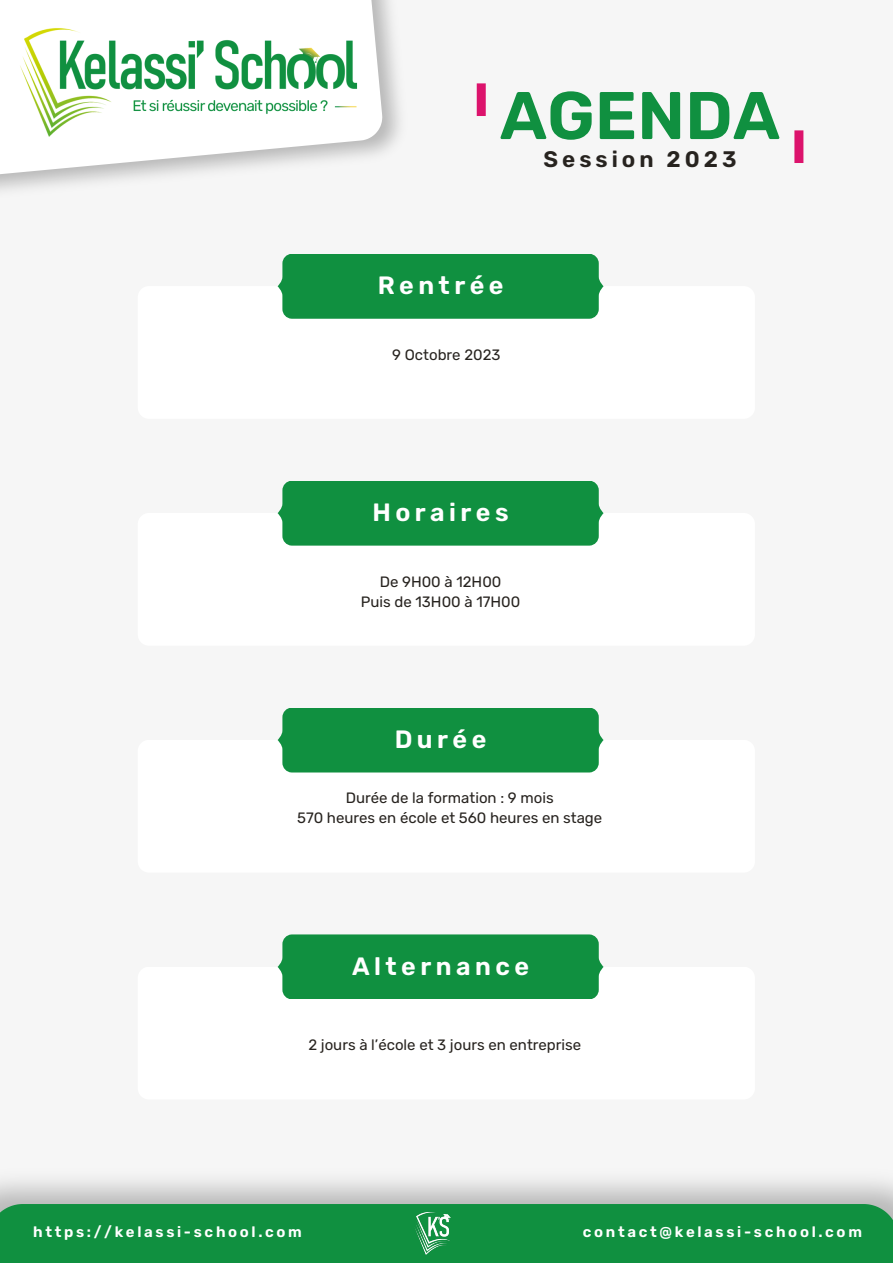
<style>
.page{position:relative;width:893px;height:1264px;background:#fff}
.page>*{position:absolute;margin:0;border:0;box-sizing:border-box;transform-origin:0 0}
.t1{font:600 67.2px "Rubik";color:#109040}
.t2{font:600 25.05px "Rubik";letter-spacing:.18em;color:#fff}
.t3{font:600 22.5px "Rubik";letter-spacing:.18em;color:#27231f}
.t4{font:15px "Rubik";color:#27231f}
.t5{font:600 15px "Rubik";letter-spacing:.18em;color:#fff}
</style>
<div class="page">
<div style="left:0;top:0;width:892px;height:1262px;background:#f6f6f6"></div>
<div style="left:0;top:1203px;width:892px;height:59px;background:#109040"></div>
<img style="left:406px;top:1206px;width:54px;height:51px">
<div style="left:476px;top:83px;width:9px;height:33px;background:#dc136c"></div>
<div style="left:794px;top:130px;width:9px;height:33px;background:#dc136c"></div>
<div style="left:138px;top:739px;width:617px;height:133px;background:#fff;border-radius:11px"></div>
<div style="left:277px;top:708px;width:326px;height:64px;background:#109040"></div>
<div style="left:138px;top:513px;width:617px;height:132px;background:#fff;border-radius:11px"></div>
<div style="left:277px;top:481px;width:326px;height:64px;background:#109040"></div>
<div style="left:138px;top:286px;width:617px;height:133px;background:#fff;border-radius:11px"></div>
<div style="left:277px;top:254px;width:326px;height:65px;background:#109040"></div>
<div style="left:138px;top:966px;width:617px;height:133px;background:#fff;border-radius:11px"></div>
<div style="left:277px;top:934px;width:326px;height:65px;background:#109040"></div>
<svg style="left:0;top:0;width:384px;height:195px"></svg>
<img style="left:5px;top:6px;width:367px;height:140px">
<p class="t1" style="left:499px;top:76px;width:282px">AGENDA</p>
<p class="t3" style="left:543px;top:146px;width:195px">Session 2023</p>
<p class="t2" style="left:377px;top:271px;width:127px">Rentrée</p>
<p class="t4" style="left:392px;top:345px;width:110px">9 Octobre 2023</p>
<p class="t2" style="left:372px;top:497px;width:138px">Horaires</p>
<p class="t4" style="left:380px;top:573px;width:123px">De 9H00 à 12H00</p>
<p class="t4" style="left:361px;top:593px;width:161px">Puis de 13H00 à 17H00</p>
<p class="t2" style="left:395px;top:724px;width:93px">Durée</p>
<p class="t4" style="left:346px;top:788px;width:209px">Durée de la formation : 9 mois</p>
<p class="t4" style="left:297px;top:808px;width:306px">570 heures en école et 560 heures en stage</p>
<p class="t2" style="left:352px;top:951px;width:178px">Alternance</p>
<p class="t4" style="left:308px;top:1035px;width:274px">2 jours à l’école et 3 jours en entreprise</p>
<p class="t5" style="left:33px;top:1223px;width:270px">https://kelassi-school.com</p>
<p class="t5" style="left:583px;top:1223px;width:280px">contact@kelassi-school.com</p>
</div>
